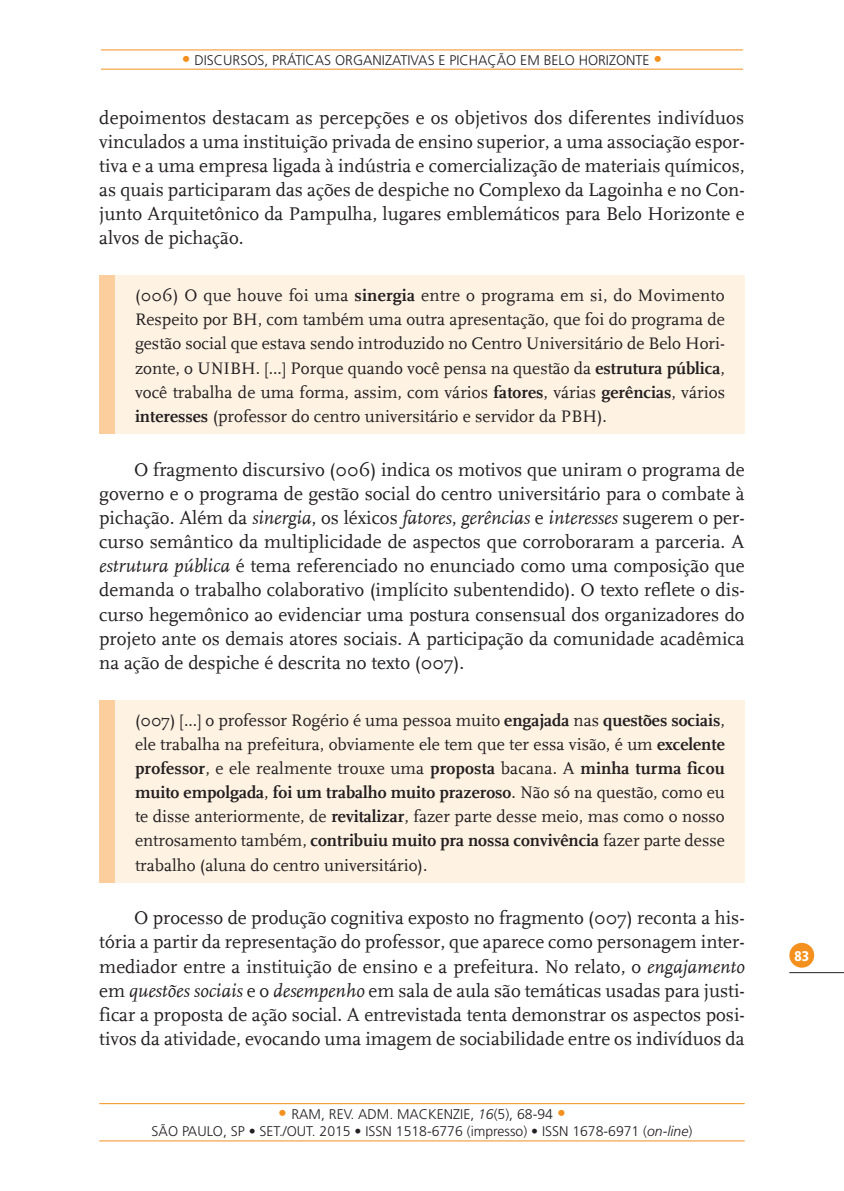
<style>
.page{position:relative;width:844px;height:1191px;background:#fff}
.page>*{position:absolute;margin:0;border:0;box-sizing:border-box;transform-origin:0 0}
.t1{font:19.25px/24.2px "FF Scala Definitiver";color:#231f20;text-align:justify}
.t2{font:17.5px/24.2px "FF Scala Definitiver";color:#231f20;text-align:justify}
.t3{font:300 14px/16.8px "Frutiger LT Std";color:#231f20;text-align:center}
.t4{font:900 condensed 14px "Frutiger LT Std";color:#fff}
.s1{font-size:17.5px;color:#f4901d}
.s2{font-weight:700}
.s3{font-family:"FF Scala Definitive";font-style:italic}
.s4{font-style:italic}
</style>
<div class="page">
<div style="left:789px;top:943px;width:25px;height:24px;background:#f4901d;border-radius:50%"></div>
<hr style="left:789px;top:972px;width:54px;height:1px;background:#231f20">
<hr style="left:99px;top:1140px;width:645px;height:1px;background:#f4901d">
<hr style="left:99px;top:1103px;width:645px;height:1px;background:#f4901d">
<hr style="left:101px;top:49px;width:641px;height:1px;background:#f4901d">
<hr style="left:101px;top:69px;width:641px;height:1px;background:#f4901d">
<div style="left:99px;top:275px;width:16px;height:159px;background:#fcce9d"></div>
<div style="left:115px;top:275px;width:629px;height:159px;background:#fef2e3"></div>
<div style="left:99px;top:700px;width:16px;height:183px;background:#fcce9d"></div>
<div style="left:115px;top:700px;width:629px;height:183px;background:#fef2e3"></div>
<p class="t3" style="left:182px;top:51px;width:482px"><span class="s1">•</span> DISCURSOS, PRÁTICAS ORGANIZATIVAS E PICHAÇÃO EM BELO HORIZONTE <span class="s1">•</span></p>
<p class="t1" style="left:99px;top:106px;width:646px">depoimentos destacam as percepções e os objetivos dos diferentes indivíduos vinculados a uma instituição privada de ensino superior, a uma associação espor&shy;tiva e a uma empresa ligada à indústria e comercialização de materiais químicos, as quais participaram das ações de despiche no Complexo da Lagoinha e no Con&shy;junto Arquitetônico da Pampulha, lugares emblemáticos para Belo Horizonte e alvos de pichação.</p>
<p class="t2" style="left:135px;top:284px;width:591px">(006) O que houve foi uma <span class="s2">sinergia</span> entre o programa em si, do Movimento Respeito por BH, com também uma outra apresentação, que foi do programa de gestão social que estava sendo introduzido no Centro Universitário de Belo Hori&shy;zonte, o UNIBH. [...] Porque quando você pensa na questão da <span class="s2">estrutura pública</span>, você trabalha de uma forma, assim, com vários <span class="s2">fatores</span>, várias <span class="s2">gerências</span>, vários <span class="s2">interesses</span> (professor do centro universitário e servidor da PBH).</p>
<p class="t1" style="left:99px;top:457px;width:646px;text-indent:35px">O fragmento discursivo (006) indica os motivos que uniram o programa de governo e o programa de gestão social do centro universitário para o combate à pichação. Além da <span class="s3">sinergia</span>, os léxicos <span class="s3">fatores</span>, <span class="s3">gerências</span> e <span class="s3">interesses</span> sugerem o per&shy;curso semântico da multiplicidade de aspectos que corroboraram a parceria. A <span class="s3">estrutura pública</span> é tema referenciado no enunciado como uma composição que demanda o trabalho colaborativo (implícito subentendido). O texto reflete o dis&shy;curso hegemônico ao evidenciar uma postura consensual dos organizadores do projeto ante os demais atores sociais. A participação da comunidade acadêmica na ação de despiche é descrita no texto (007).</p>
<p class="t2" style="left:135px;top:708px;width:591px">(007) [...] o professor Rogério é uma pessoa muito <span class="s2">engajada</span> nas <span class="s2">questões sociais</span>, ele trabalha na prefeitura, obviamente ele tem que ter essa visão, é um <span class="s2">excelente professor</span>, e ele realmente trouxe uma <span class="s2">proposta</span> bacana. A <span class="s2">minha turma ficou muito empolgada</span>, <span class="s2">foi um trabalho muito prazeroso</span>. Não só na questão, como eu te disse anteriormente, de <span class="s2">revitalizar</span>, fazer parte desse meio, mas como o nosso entrosamento também, <span class="s2">contribuiu muito pra nossa convivência</span> fazer parte desse trabalho (aluna do centro universitário).</p>
<p class="t1" style="left:99px;top:906px;width:647px;text-indent:35px">O processo de produção cognitiva exposto no fragmento (007) reconta a his&shy;tória a partir da representação do professor, que aparece como personagem inter&shy;mediador entre a instituição de ensino e a prefeitura. No relato, o <span class="s3">engajamento </span>em <span class="s3">questões sociais</span> e o <span class="s3">desempenho</span> em sala de aula são temáticas usadas para justi&shy;ficar a proposta de ação social. A entrevistada tenta demonstrar os aspectos posi&shy;tivos da atividade, evocando uma imagem de sociabilidade entre os indivíduos da</p>
<p class="t3" style="left:152px;top:1106px;width:542px"><span class="s1">•</span> RAM, REV. ADM. MACKENZIE, <span class="s4">16</span>(5), 68-94 <span class="s1">•<br></span>SÃO PAULO, SP • SET./OUT. 2015 • ISSN 1518-6776 (IMPRESSO) • ISSN 1678-6971 (<span class="s4">on-line</span>)</p>
<p class="t4" style="left:794px;top:947px;width:16px">83</p>
</div>
